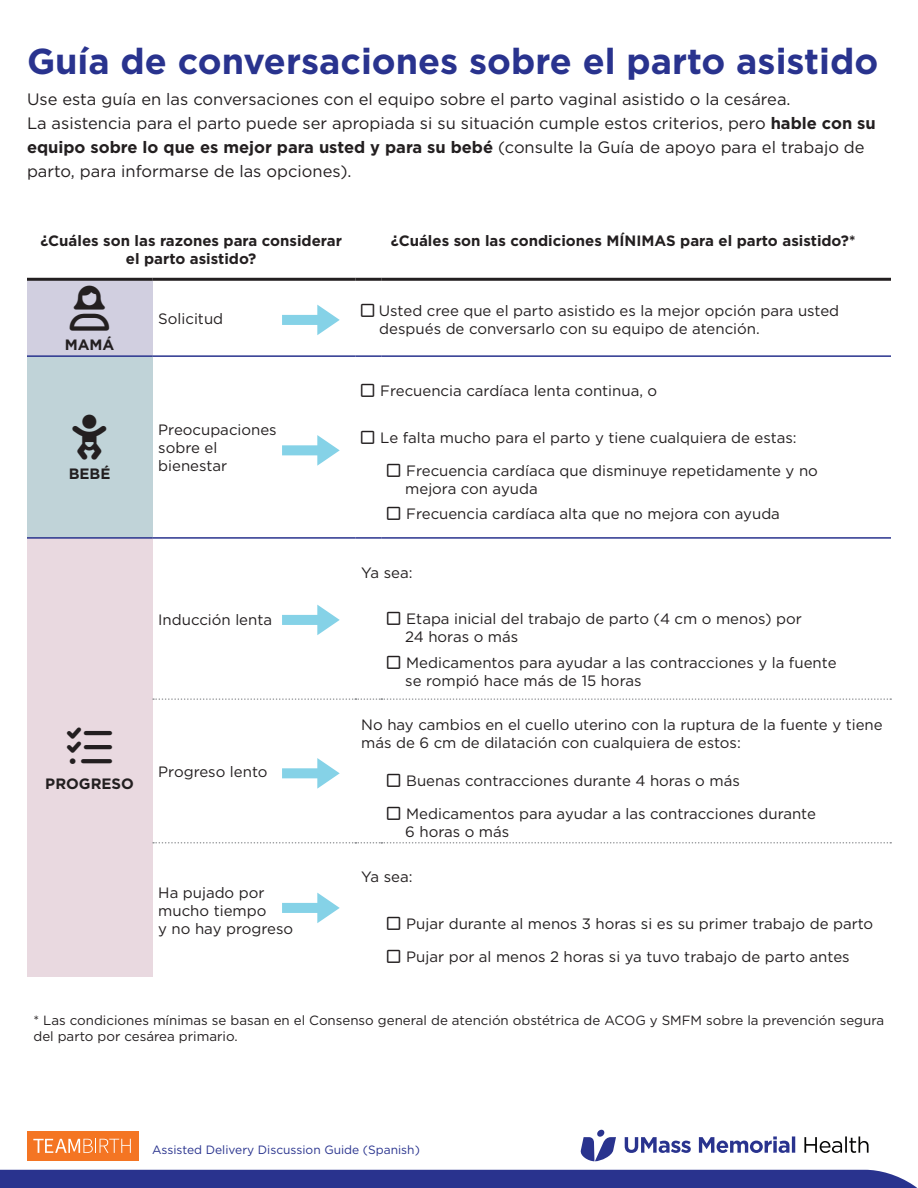
<style>
.page{position:relative;width:918px;height:1188px;background:#fff}
.page>*{position:absolute;margin:0;border:0;box-sizing:border-box;transform-origin:0 0}
.t1{font:45px "Font Awesome 6 Pro";color:#231f20}
.t2{font:700 36px "Gotham";color:#29338e}
.t3{font:16.5px/24px "Gotham";color:#231f20}
.t4{font:15px/18px "Gotham";color:#231f20}
.t5{font:700 15px/18px "Gotham";color:#231f20;text-align:center}
.t6{font:13.35px/16px "Gotham";color:#231f20}
.t7{font:12px "Gotham";color:#29338e}
.s1{font-weight:700}
</style>
<div class="page">
<svg style="left:625px;top:1137px;width:66px;height:16px"></svg>
<svg style="left:699px;top:1136px;width:90px;height:17px"></svg>
<hr style="left:792px;top:1136px;width:3px;height:17px;background:#29338e">
<svg style="left:804px;top:1136px;width:65px;height:17px"></svg>
<svg style="left:581px;top:1137px;width:35px;height:24px"></svg>
<div style="left:597px;top:1130px;width:8px;height:7px;background:#29338e;border-radius:3px"></div>
<div style="left:0;top:1170px;width:917px;height:18px;background:#29338e"></div>
<div style="left:27px;top:279px;width:125px;height:77px;background:#d1cfe0"></div>
<div style="left:27px;top:356px;width:125px;height:182px;background:#c0d3d8"></div>
<div style="left:27px;top:538px;width:125px;height:438px;background:#e9d9e0"></div>
<hr style="left:27px;top:278px;width:125px;height:3px;background:#231f20">
<hr style="left:152px;top:278px;width:203px;height:3px;background:#231f20">
<hr style="left:355px;top:278px;width:26px;height:3px;background:#231f20">
<hr style="left:381px;top:278px;width:510px;height:3px;background:#231f20">
<hr style="left:355px;top:355px;width:26px;height:2px;background:#29338e">
<hr style="left:381px;top:355px;width:510px;height:2px;background:#29338e">
<hr style="left:152px;top:355px;width:203px;height:2px;background:#29338e">
<hr style="left:27px;top:355px;width:125px;height:2px;background:#29338e">
<hr style="left:355px;top:537px;width:26px;height:2px;background:#29338e">
<hr style="left:381px;top:537px;width:510px;height:2px;background:#29338e">
<hr style="left:152px;top:537px;width:203px;height:2px;background:#29338e">
<hr style="left:27px;top:537px;width:125px;height:2px;background:#29338e">
<svg style="left:153px;top:698px;width:738px;height:2px"></svg>
<svg style="left:153px;top:842px;width:738px;height:2px"></svg>
<svg style="left:282px;top:305px;width:58px;height:30px"></svg>
<svg style="left:282px;top:435px;width:58px;height:31px"></svg>
<svg style="left:282px;top:605px;width:58px;height:30px"></svg>
<svg style="left:282px;top:758px;width:58px;height:31px"></svg>
<svg style="left:282px;top:893px;width:58px;height:30px"></svg>
<div style="left:27px;top:1131px;width:112px;height:29px;background:#f47523"></div>
<svg style="left:33px;top:1139px;width:98px;height:14px"></svg>
<h2 class="t2" style="left:27px;top:38px;width:853px">Guía de conversaciones sobre el parto asistido</h2>
<p class="t3" style="left:27px;top:87px;width:850px">Use esta guía en las conversaciones con el equipo sobre el parto vaginal asistido o la cesárea.<br>La asistencia para el parto puede ser apropiada si su situación cumple estos criterios, pero <span class="s1">hable con su equipo sobre lo que es mejor para usted y para su bebé</span> (consulte la Guía de apoyo para el trabajo de parto, para informarse de las opciones).</p>
<p class="t5" style="left:40px;top:232px;width:303px">¿Cuáles son las razones para considerar el parto asistido?</p>
<p class="t5" style="left:391px;top:232px;width:466px">¿Cuáles son las condiciones MÍNIMAS para el parto asistido?*</p>
<h1 class="t1" style="left:70px;top:286px;width:41px">◆▲●□■</h1>
<p class="t5" style="left:65px;top:336px;width:51px">MAMÁ</p>
<p class="t4" style="left:158px;top:309px;width:66px">Solicitud</p>
<p class="t4" style="left:379px;top:301px;width:461px;text-indent:-18px">▲❑◆ Usted cree que el parto asistido es la mejor opción para usted después de conversarlo con su equipo de atención.</p>
<p class="t5" style="left:69px;top:465px;width:43px">BEBÉ</p>
<p class="t4" style="left:158px;top:420px;width:120px">Preocupaciones sobre el bienestar</p>
<p class="t4" style="left:158px;top:610px;width:115px">Inducción lenta</p>
<h1 class="t1" style="left:67px;top:725px;width:47px">●▲▼</h1>
<p class="t5" style="left:45px;top:775px;width:90px">PROGRESO</p>
<p class="t4" style="left:158px;top:762px;width:111px">Progreso lento</p>
<p class="t4" style="left:158px;top:883px;width:136px">Ha pujado por mucho tiempo<br>y no hay progreso</p>
<p class="t4" style="left:361px;top:382px;width:297px">▲❑◆ Frecuencia cardíaca lenta continua, o</p>
<p class="t4" style="left:361px;top:428px;width:437px">▲❑◆ Le falta mucho para el parto y tiene cualquiera de estas:</p>
<p class="t4" style="left:405px;top:461px;width:414px;text-indent:-18px">▲❑◆ Frecuencia cardíaca que disminuye repetidamente y no mejora con ayuda</p>
<p class="t4" style="left:387px;top:504px;width:394px">▲❑◆ Frecuencia cardíaca alta que no mejora con ayuda</p>
<p class="t4" style="left:361px;top:563px;width:53px">Ya sea:</p>
<p class="t4" style="left:405px;top:610px;width:398px;text-indent:-18px">▲❑◆ Etapa inicial del trabajo de parto (4 cm o menos) por<br>24 horas o más</p>
<p class="t4" style="left:405px;top:653px;width:433px;text-indent:-18px">▲❑◆ Medicamentos para ayudar a las contracciones y la fuente se rompió hace más de 15 horas</p>
<p class="t4" style="left:361px;top:715px;width:523px">No hay cambios en el cuello uterino con la ruptura de la fuente y tiene más de 6 cm de dilatación con cualquiera de estos:</p>
<p class="t4" style="left:387px;top:771px;width:354px">▲❑◆ Buenas contracciones durante 4 horas o más</p>
<p class="t4" style="left:405px;top:804px;width:412px;text-indent:-18px">▲❑◆ Medicamentos para ayudar a las contracciones durante<br>6 horas o más</p>
<p class="t4" style="left:361px;top:868px;width:53px">Ya sea:</p>
<p class="t4" style="left:387px;top:915px;width:488px">▲❑◆ Pujar durante al menos 3 horas si es su primer trabajo de parto</p>
<p class="t4" style="left:387px;top:948px;width:464px">▲❑◆ Pujar por al menos 2 horas si ya tuvo trabajo de parto antes</p>
<p class="t6" style="left:33px;top:1012px;width:852px">* Las condiciones mínimas se basan en el Consenso general de atención obstétrica de ACOG y SMFM sobre la prevención segura del parto por cesárea primario.</p>
<p class="t7" style="left:152px;top:1142px;width:269px">Assisted Delivery Discussion Guide (Spanish)</p>
</div>
